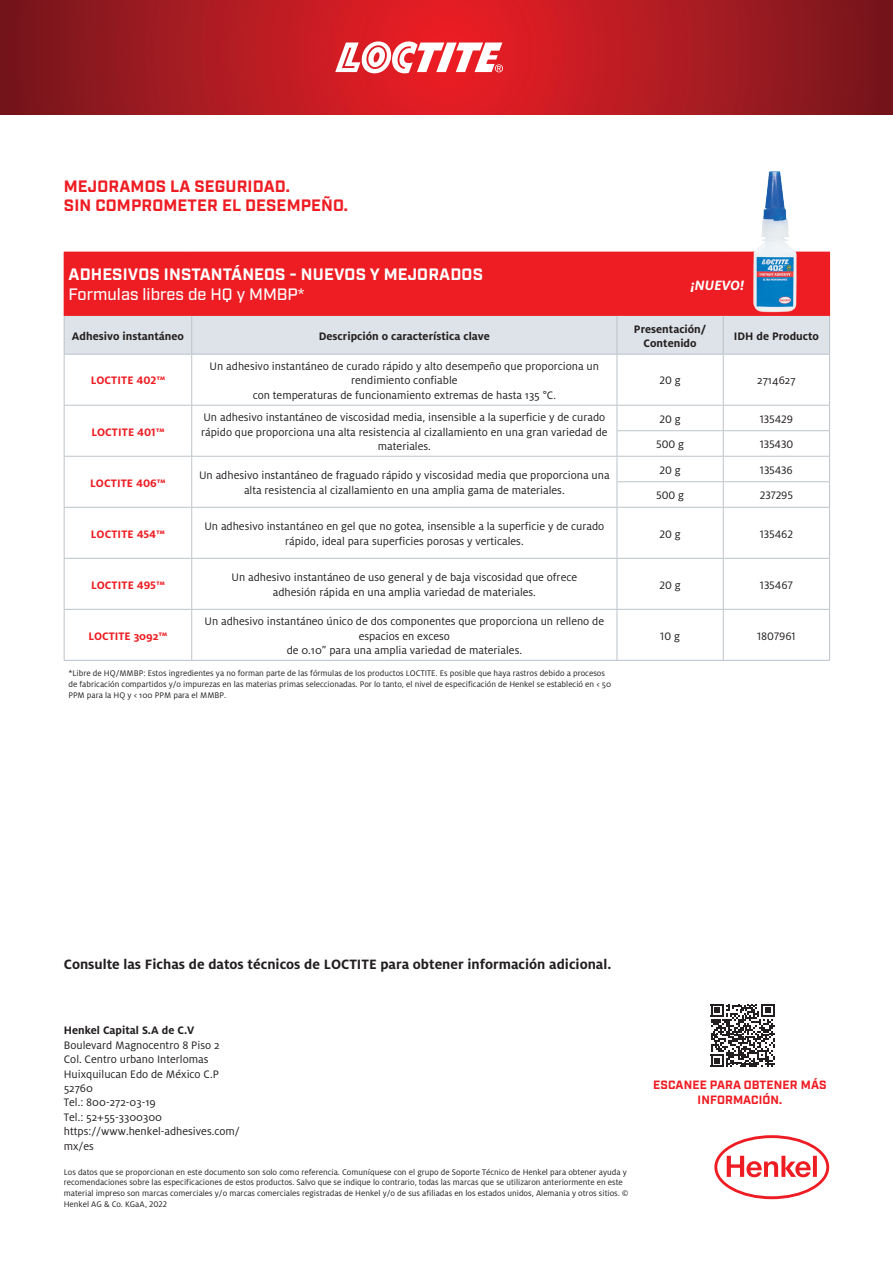
<style>
.page{position:relative;width:893px;height:1263px;background:#fff}
.page>*{position:absolute;margin:0;border:0;box-sizing:border-box;transform-origin:0 0}
.Copy_Head_11pt_1{font:700 16.5px/19.5px "Industry";letter-spacing:.01em;color:#ee1d23}
.Copy_Head_11pt{font:700 16.5px "Industry";letter-spacing:.01em;color:#fff}
.Copy_Head_11pt_1-2{font:500 16.5px "Industry";color:#fff}
.Copy_10pt{font:700 15px "Henkel Milo";color:#231f20}
.NEW{font:italic 700 15px "Henkel Milo";color:#fff}
.Copy_8pt_centre{font:12px/14.4px "Henkel Milo";color:#231f20;text-align:center}
.Adresses{font:12px/14.4px "Henkel Milo";color:#231f20}
.Copy_8pt_centre-2{font:700 12px/14.4px "Henkel Milo";color:#231f20;text-align:center}
.Copy_8pt_centre-3{font:700 12px "Henkel Milo";letter-spacing:.01em;color:#ee1d23}
.Copy_Head_8pt_centre{font:700 12px/15px "Industry";letter-spacing:.01em;color:#ee1d23;text-align:center}
.Adresses-2{font:700 12px "Henkel Milo";color:#231f20}
.Footnotes{font:9px/10.8px "Henkel Milo";color:#231f20}
</style>
<div class="page">
<svg style="left:0;top:0;width:893px;height:115px;background:#ad1a21"></svg>
<svg style="left:335px;top:41px;width:168px;height:32px"></svg>
<svg style="left:714px;top:1135px;width:115px;height:64px"></svg>
<svg style="left:711px;top:1004px;width:63px;height:63px"></svg>
<div style="left:64px;top:252px;width:766px;height:64px;background:#ee1d23"></div>
<div style="left:65px;top:316px;width:764px;height:38px;background:#dde3e8"></div>
<hr style="left:64px;top:316px;width:1px;height:38px;background:#bcc4c9">
<hr style="left:829px;top:316px;width:1px;height:38px;background:#bcc4c9">
<hr style="left:64px;top:355px;width:1px;height:50px;background:#bcc4c9">
<hr style="left:829px;top:355px;width:1px;height:50px;background:#bcc4c9">
<svg style="left:64px;top:406px;width:1px;height:101px"></svg>
<svg style="left:829px;top:406px;width:1px;height:101px"></svg>
<hr style="left:64px;top:508px;width:1px;height:50px;background:#bcc4c9">
<hr style="left:829px;top:508px;width:1px;height:50px;background:#bcc4c9">
<hr style="left:64px;top:559px;width:1px;height:50px;background:#bcc4c9">
<hr style="left:829px;top:559px;width:1px;height:50px;background:#bcc4c9">
<hr style="left:64px;top:610px;width:1px;height:50px;background:#bcc4c9">
<hr style="left:829px;top:610px;width:1px;height:50px;background:#bcc4c9">
<hr style="left:191px;top:316px;width:1px;height:38px;background:#bcc4c9">
<hr style="left:617px;top:316px;width:1px;height:38px;background:#bcc4c9">
<hr style="left:723px;top:316px;width:1px;height:38px;background:#bcc4c9">
<hr style="left:64px;top:354px;width:128px;height:1px;background:#bcc4c9">
<hr style="left:192px;top:354px;width:425px;height:1px;background:#bcc4c9">
<hr style="left:191px;top:355px;width:1px;height:50px;background:#bcc4c9">
<hr style="left:617px;top:354px;width:106px;height:1px;background:#bcc4c9">
<hr style="left:617px;top:355px;width:1px;height:50px;background:#bcc4c9">
<hr style="left:723px;top:354px;width:107px;height:1px;background:#bcc4c9">
<hr style="left:723px;top:355px;width:1px;height:50px;background:#bcc4c9">
<hr style="left:64px;top:405px;width:128px;height:1px;background:#bcc4c9">
<hr style="left:192px;top:405px;width:425px;height:1px;background:#bcc4c9">
<hr style="left:617px;top:405px;width:106px;height:1px;background:#bcc4c9">
<hr style="left:617px;top:456px;width:106px;height:1px;background:#bcc4c9">
<hr style="left:723px;top:405px;width:107px;height:1px;background:#bcc4c9">
<hr style="left:723px;top:430px;width:107px;height:1px;background:#bcc4c9">
<hr style="left:617px;top:430px;width:106px;height:1px;background:#bcc4c9">
<hr style="left:617px;top:481px;width:106px;height:1px;background:#bcc4c9">
<svg style="left:617px;top:406px;width:1px;height:101px"></svg>
<svg style="left:723px;top:406px;width:1px;height:101px"></svg>
<hr style="left:64px;top:456px;width:128px;height:1px;background:#bcc4c9">
<hr style="left:192px;top:456px;width:425px;height:1px;background:#bcc4c9">
<hr style="left:723px;top:456px;width:107px;height:1px;background:#bcc4c9">
<svg style="left:191px;top:406px;width:1px;height:101px"></svg>
<hr style="left:723px;top:481px;width:107px;height:1px;background:#bcc4c9">
<hr style="left:64px;top:507px;width:128px;height:1px;background:#bcc4c9">
<hr style="left:192px;top:507px;width:425px;height:1px;background:#bcc4c9">
<hr style="left:191px;top:508px;width:1px;height:50px;background:#bcc4c9">
<hr style="left:617px;top:508px;width:1px;height:50px;background:#bcc4c9">
<hr style="left:723px;top:507px;width:107px;height:1px;background:#bcc4c9">
<hr style="left:723px;top:508px;width:1px;height:50px;background:#bcc4c9">
<hr style="left:64px;top:558px;width:128px;height:1px;background:#bcc4c9">
<hr style="left:192px;top:558px;width:425px;height:1px;background:#bcc4c9">
<hr style="left:191px;top:559px;width:1px;height:50px;background:#bcc4c9">
<hr style="left:617px;top:558px;width:106px;height:1px;background:#bcc4c9">
<hr style="left:617px;top:559px;width:1px;height:50px;background:#bcc4c9">
<hr style="left:723px;top:558px;width:107px;height:1px;background:#bcc4c9">
<hr style="left:723px;top:559px;width:1px;height:50px;background:#bcc4c9">
<hr style="left:64px;top:609px;width:128px;height:1px;background:#bcc4c9">
<hr style="left:192px;top:609px;width:425px;height:1px;background:#bcc4c9">
<hr style="left:191px;top:610px;width:1px;height:50px;background:#bcc4c9">
<hr style="left:617px;top:609px;width:106px;height:1px;background:#bcc4c9">
<hr style="left:617px;top:610px;width:1px;height:50px;background:#bcc4c9">
<hr style="left:723px;top:609px;width:107px;height:1px;background:#bcc4c9">
<hr style="left:723px;top:610px;width:1px;height:50px;background:#bcc4c9">
<hr style="left:64px;top:660px;width:128px;height:1px;background:#bcc4c9">
<hr style="left:192px;top:660px;width:425px;height:1px;background:#bcc4c9">
<hr style="left:617px;top:660px;width:106px;height:1px;background:#bcc4c9">
<hr style="left:723px;top:660px;width:107px;height:1px;background:#bcc4c9">
<hr style="left:617px;top:507px;width:106px;height:1px;background:#bcc4c9">
<img style="left:733px;top:171px;width:84px;height:147px">
<p class="Copy_Head_11pt_1" style="left:64px;top:177px;width:286px">MEJORAMOS LA SEGURIDAD.<br>SIN COMPROMETER EL DESEMPEÑO.</p>
<p class="Copy_Head_11pt" style="left:68px;top:265px;width:416px">ADHESIVOS INSTANTÁNEOS - NUEVOS Y MEJORADOS</p>
<p class="Copy_Head_11pt_1-2" style="left:68px;top:284px;width:238px">Formulas libres de HQ y MMBP*</p>
<p class="Copy_8pt_centre-2" style="left:72px;top:329px;width:113px">Adhesivo instantáneo</p>
<p class="Copy_8pt_centre-2" style="left:319px;top:329px;width:172px">Descripción o característica clave</p>
<p class="Copy_8pt_centre-2" style="left:634px;top:322px;width:74px">Presentación/<br>Contenido</p>
<p class="Copy_8pt_centre-2" style="left:734px;top:329px;width:87px">IDH de Producto</p>
<p class="Copy_8pt_centre-3" style="left:91px;top:374px;width:76px">LOCTITE 402™</p>
<p class="NEW" style="left:691px;top:276px;width:55px">¡NUEVO!</p>
<p class="Copy_8pt_centre" style="left:210px;top:359px;width:391px">Un adhesivo instantáneo de curado rápido y alto desempeño que proporciona un rendimiento confiable<br>con temperaturas de funcionamiento extremas de hasta 135 °C.</p>
<p class="Copy_8pt_centre" style="left:659px;top:374px;width:23px">20 g</p>
<p class="Copy_8pt_centre" style="left:757px;top:374px;width:40px">2714627</p>
<p class="Copy_8pt_centre-3" style="left:91px;top:425px;width:75px">LOCTITE 401™</p>
<p class="Copy_8pt_centre" style="left:201px;top:410px;width:408px">Un adhesivo instantáneo de viscosidad media, insensible a la superficie y de curado rápido que proporciona una alta resistencia al cizallamiento en una gran variedad de materiales.</p>
<p class="Copy_8pt_centre" style="left:659px;top:412px;width:23px">20 g</p>
<p class="Copy_8pt_centre" style="left:760px;top:412px;width:35px">135429</p>
<p class="Copy_8pt_centre" style="left:656px;top:437px;width:29px">500 g</p>
<p class="Copy_8pt_centre" style="left:760px;top:437px;width:35px">135430</p>
<p class="Copy_8pt_centre-3" style="left:90px;top:476px;width:77px">LOCTITE 406™</p>
<p class="Copy_8pt_centre" style="left:199px;top:468px;width:412px">Un adhesivo instantáneo de fraguado rápido y viscosidad media que proporciona una alta resistencia al cizallamiento en una amplia gama de materiales.</p>
<p class="Copy_8pt_centre" style="left:659px;top:463px;width:23px">20 g</p>
<p class="Copy_8pt_centre" style="left:760px;top:463px;width:34px">135436</p>
<p class="Copy_8pt_centre" style="left:656px;top:488px;width:29px">500 g</p>
<p class="Copy_8pt_centre" style="left:760px;top:488px;width:35px">237295</p>
<p class="Copy_8pt_centre-3" style="left:91px;top:527px;width:76px">LOCTITE 454™</p>
<p class="Copy_8pt_centre" style="left:204px;top:519px;width:401px">Un adhesivo instantáneo en gel que no gotea, insensible a la superficie y de curado rápido, ideal para superficies porosas y verticales.</p>
<p class="Copy_8pt_centre" style="left:659px;top:527px;width:23px">20 g</p>
<p class="Copy_8pt_centre" style="left:760px;top:527px;width:35px">135462</p>
<p class="Copy_8pt_centre-3" style="left:91px;top:578px;width:75px">LOCTITE 495™</p>
<p class="Copy_8pt_centre" style="left:232px;top:570px;width:347px">Un adhesivo instantáneo de uso general y de baja viscosidad que ofrece adhesión rápida en una amplia variedad de materiales.</p>
<p class="Copy_8pt_centre" style="left:659px;top:578px;width:23px">20 g</p>
<p class="Copy_8pt_centre" style="left:760px;top:578px;width:34px">135467</p>
<p class="Copy_8pt_centre-3" style="left:88px;top:629px;width:81px">LOCTITE 3092™</p>
<p class="Copy_8pt_centre" style="left:205px;top:614px;width:401px">Un adhesivo instantáneo único de dos componentes que proporciona un relleno de espacios en exceso<br>de 0.10” para una amplia variedad de materiales.</p>
<p class="Copy_8pt_centre" style="left:660px;top:629px;width:21px">10 g</p>
<p class="Copy_8pt_centre" style="left:757px;top:629px;width:40px">1807961</p>
<p class="Footnotes" style="left:68px;top:668px;width:544px">*Libre de HQ/MMBP: Estos ingredientes ya no forman parte de las fórmulas de los productos LOCTITE. Es posible que haya rastros debido a procesos de fabricación compartidos y/o impurezas en las materias primas seleccionadas. Por lo tanto, el nivel de especificación de Henkel se estableció en &lt; 50<br>PPM para la HQ y &lt; 100 PPM para el MMBP.</p>
<p class="Copy_10pt" style="left:64px;top:955px;width:549px">Consulte las Fichas de datos técnicos de LOCTITE para obtener información adicional.</p>
<p class="Adresses-2" style="left:64px;top:1024px;width:132px">Henkel Capital S.A de C.V</p>
<p class="Adresses" style="left:64px;top:1038px;width:157px">Boulevard Magnocentro 8 Piso 2</p>
<p class="Adresses" style="left:64px;top:1052px;width:146px">Col. Centro urbano Interlomas</p>
<p class="Adresses" style="left:64px;top:1067px;width:157px">Huixquilucan Edo de México C.P<br>52760</p>
<p class="Adresses" style="left:64px;top:1095px;width:94px">Tel.: 800-272-03-19</p>
<p class="Adresses" style="left:64px;top:1110px;width:100px">Tel.: 52+55-3300300</p>
<p class="Adresses" style="left:64px;top:1124px;width:178px">https://www.henkel-adhesives.com/ mx/es</p>
<p class="Footnotes" style="left:64px;top:1166px;width:566px">Los datos que se proporcionan en este documento son solo como referencia. Comuníquese con el grupo de Soporte Técnico de Henkel para obtener ayuda y recomendaciones sobre las especificaciones de estos productos. Salvo que se indique lo contrario, todas las marcas que se utilizaron anteriormente en este material impreso son marcas comerciales y/o marcas comerciales registradas de Henkel y/o de sus afiliadas en los estados unidos, Alemania y otros sitios. © Henkel AG &amp; Co. KGaA, 2022</p>
<p class="Copy_Head_8pt_centre" style="left:653px;top:1078px;width:175px">ESCANEE PARA OBTENER MÁS<br>INFORMACIÓN.</p>
</div>
